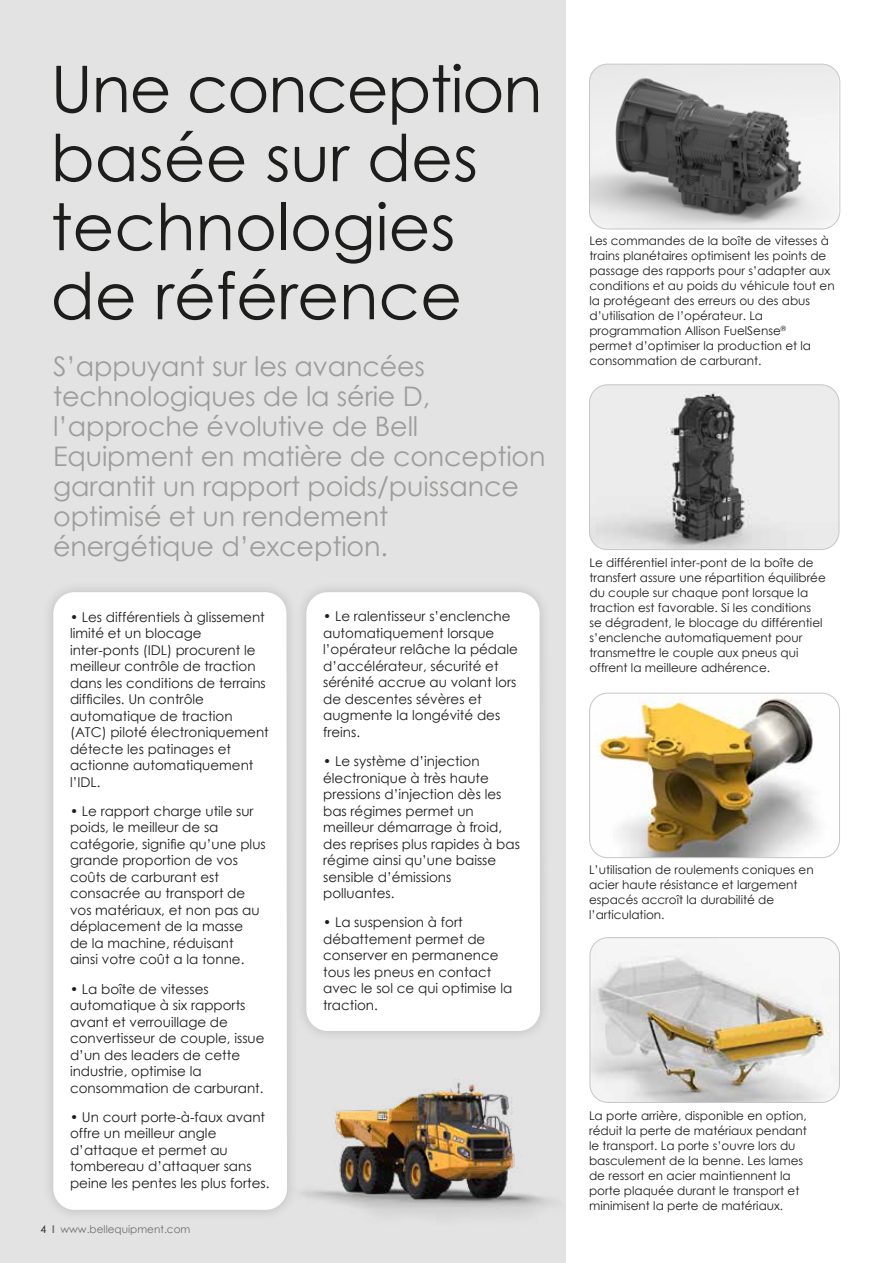
<style>
.page{position:relative;width:893px;height:1263px;background:#fff}
.page>*{position:absolute;margin:0;border:0;box-sizing:border-box;transform-origin:0 0}
.t1{font:64.5px/69px "Century Gothic";color:#1d1d1b}
.t2{font:27px/30px "Century Gothic";letter-spacing:-.005em;color:#9d9d9c}
.t3{font:13.5px/16.5px "Century Gothic";color:#1d1d1b}
.t4{font:12px/15px "Century Gothic";color:#1d1d1b}
.t5{font:10.5px "Century Gothic";color:#706f6f}
.s1{color:#1d1d1b}
.s2{font-weight:700}
</style>
<div class="page">
<div style="left:0;top:0;width:566px;height:1263px;background:#e3e3e3"></div>
<div style="left:42px;top:580px;width:257px;height:641px;background:#1d1d1b;opacity:.2"></div>
<svg style="left:53px;top:592px;width:234px;height:618px;background:#fdfdfd"></svg>
<div style="left:295px;top:580px;width:257px;height:463px;background:#1d1d1b;opacity:.2"></div>
<div style="left:306px;top:592px;width:234px;height:439px;background:#fff"></div>
<img style="left:589px;top:386px;width:250px;height:164px">
<div style="left:589px;top:384px;width:250px;height:166px;border:1px solid #c6c6c6;border-radius:18px"></div>
<img style="left:590px;top:938px;width:248px;height:164px">
<div style="left:590px;top:937px;width:250px;height:166px;border:1px solid #c6c6c6;border-radius:18px"></div>
<img style="left:589px;top:64px;width:249px;height:165px">
<div style="left:589px;top:64px;width:251px;height:165px;border:1px solid #c6c6c6;border-radius:18px"></div>
<img style="left:591px;top:693px;width:248px;height:165px">
<div style="left:589px;top:693px;width:251px;height:165px;border:1px solid #c6c6c6;border-radius:18px"></div>
<img style="left:302px;top:1079px;width:250px;height:137px">
<h1 class="t1" style="left:51px;top:53px;width:493px">Une conception basée sur des technologies de référence</h1>
<h2 class="t2" style="left:53px;top:351px;width:494px">S’appuyant sur les avancées technologiques de la série D, l’approche évolutive de Bell<br>Equipment en matière de conception garantit un rapport poids/puissance optimisé et un rendement énergétique d’exception.</h2>
<p class="t3" style="left:70px;top:608px;width:200px">• Les différentiels à glissement limité et un blocage inter-ponts (IDL) procurent le meilleur contrôle de traction dans les conditions de terrains difficiles. Un contrôle automatique de traction (ATC) piloté électroniquement détecte les patinages et actionne automatiquement l’IDL.</p>
<p class="t3" style="left:70px;top:802px;width:197px">• Le rapport charge utile sur poids, le meilleur de sa catégorie, signifie qu’une plus grande proportion de vos coûts de carburant est consacrée au transport de vos matériaux, et non pas au déplacement de la masse<br>de la machine, réduisant<br>ainsi votre coût a la tonne.</p>
<p class="t3" style="left:70px;top:980px;width:196px">• La boîte de vitesses automatique à six rapports avant et verrouillage de convertisseur de couple, issue d’un des leaders de cette industrie, optimise la consommation de carburant.</p>
<p class="t3" style="left:70px;top:1108px;width:201px">• Un court porte-à-faux avant offre un meilleur angle d’attaque et permet au tombereau d’attaquer sans peine les pentes les plus fortes.</p>
<p class="t5" style="left:41px;top:1223px;width:151px"><span class="s1">4</span> <span class="s2">l</span> www.bellequipment.com</p>
<p class="t3" style="left:323px;top:608px;width:196px">• Le ralentisseur s’enclenche automatiquement lorsque l’opérateur relâche la pédale d’accélérateur, sécurité et sérénité accrue au volant lors de descentes sévères et augmente la longévité des freins.</p>
<p class="t3" style="left:323px;top:753px;width:198px">• Le système d’injection électronique à très haute pressions d’injection dès les bas régimes permet un meilleur démarrage à froid, des reprises plus rapides à bas régime ainsi qu’une baisse sensible d’émissions polluantes.</p>
<p class="t3" style="left:323px;top:914px;width:191px">• La suspension à fort débattement permet de conserver en permanence tous les pneus en contact avec le sol ce qui optimise la traction.</p>
<p class="t4" style="left:589px;top:233px;width:247px">Les commandes de la boîte de vitesses à trains planétaires optimisent les points de passage des rapports pour s’adapter aux conditions et au poids du véhicule tout en la protégeant des erreurs ou des abus d’utilisation de l’opérateur. La programmation Allison FuelSense<sup>®<br></sup>permet d’optimiser la production et la consommation de carburant.</p>
<p class="t4" style="left:589px;top:555px;width:238px">Le différentiel inter-pont de la boîte de transfert assure une répartition équilibrée du couple sur chaque pont lorsque la traction est favorable. Si les conditions se dégradent, le blocage du différentiel s’enclenche automatiquement pour transmettre le couple aux pneus qui offrent la meilleure adhérence.</p>
<p class="t4" style="left:589px;top:862px;width:226px">L’utilisation de roulements coniques en acier haute résistance et largement espacés accroît la durabilité de l’articulation.</p>
<p class="t4" style="left:589px;top:1108px;width:219px">La porte arrière, disponible en option, réduit la perte de matériaux pendant le transport. La porte s’ouvre lors du basculement de la benne. Les lames de ressort en acier maintiennent la porte plaquée durant le transport et minimisent la perte de matériaux.</p>
</div>
